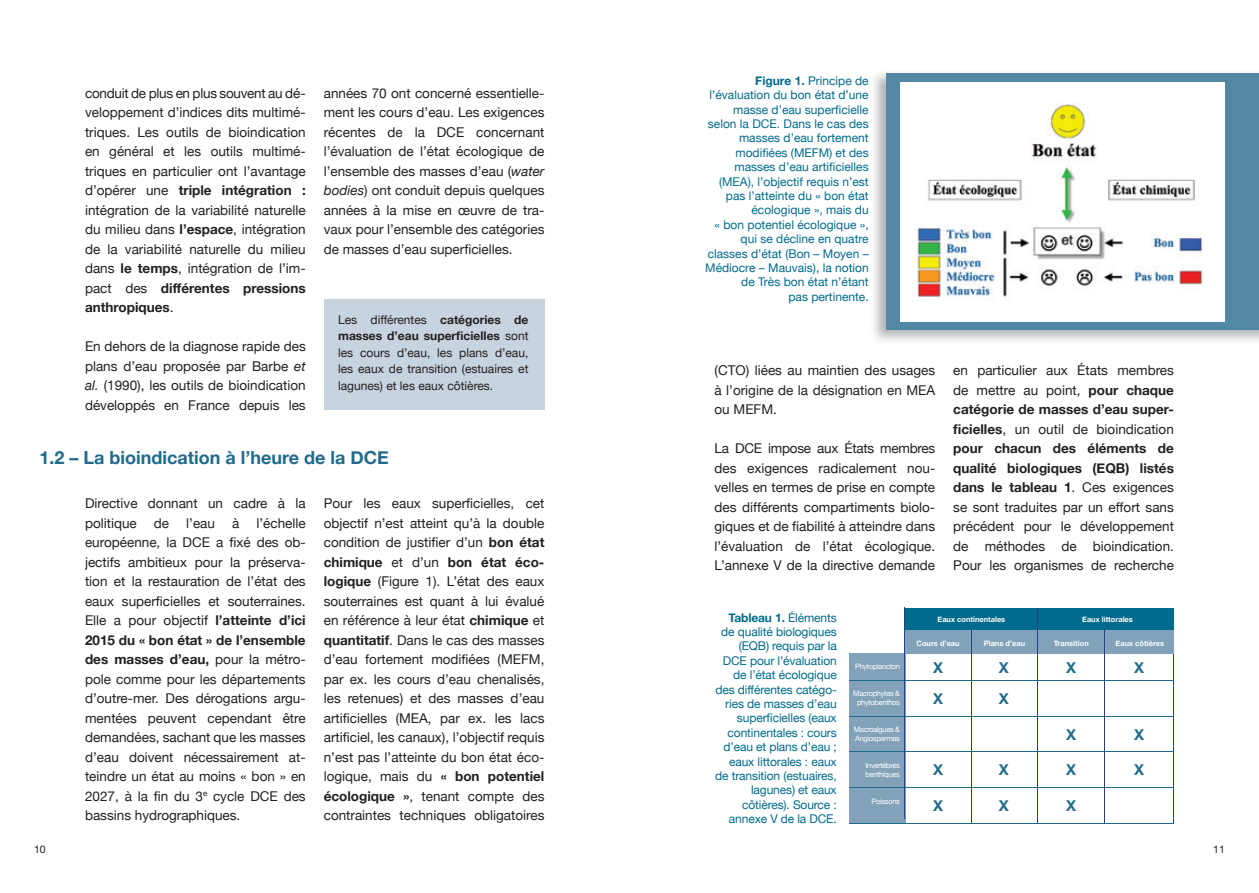
<style>
.page{position:relative;width:1259px;height:893px;background:#fff}
.page>*{position:absolute;margin:0;border:0;box-sizing:border-box;transform-origin:0 0}
.t1{font:700 18px "Helvetica Neue";color:#206a8c}
.t2{font:700 15px "Helvetica Neue";color:#206a8c}
.t3{font:13.5px/19.5px "Helvetica Neue";color:#231f20;text-align:justify}
.t4{font:12px/14.4px "Helvetica Neue";color:#016b8d;text-align:right}
.t5{font:12px/16.5px "Helvetica Neue";color:#231f20;text-align:justify}
.t6{font:10.5px "Helvetica Neue";color:#231f20}
.t7{font:7.5px/9px "Helvetica Neue";letter-spacing:-.04em;color:#fff}
.t8{font:700 7.5px "Helvetica Neue";color:#fff}
.s1{font-weight:700}
.s2{font-style:italic}
</style>
<div class="page">
<div style="left:886px;top:73px;width:373px;height:257px;background:#5388a5"></div>
<div style="left:324px;top:299px;width:220px;height:110px;background:#c7d3de"></div>
<hr style="left:1173px;top:608px;width:1px;height:215px;background:#253f8e">
<div style="left:849px;top:653px;width:56px;height:170px;background:#81a2b9"></div>
<div style="left:904px;top:608px;width:269px;height:24px;background:#016b8d"></div>
<div style="left:904px;top:630px;width:269px;height:24px;background:#81a2b9"></div>
<hr style="left:971px;top:630px;width:1px;height:193px;background:#253f8e">
<hr style="left:1104px;top:630px;width:1px;height:193px;background:#253f8e">
<hr style="left:1037px;top:608px;width:1px;height:215px;background:#253f8e">
<hr style="left:849px;top:680px;width:324px;height:1px;background:#206a8c">
<hr style="left:849px;top:716px;width:324px;height:1px;background:#206a8c">
<hr style="left:849px;top:752px;width:324px;height:1px;background:#206a8c">
<hr style="left:849px;top:787px;width:324px;height:1px;background:#206a8c">
<hr style="left:849px;top:823px;width:324px;height:1px;background:#206a8c">
<hr style="left:904px;top:608px;width:1px;height:211px;background:#253f8e">
<div style="left:900px;top:82px;width:325px;height:239px;background:#fff"></div>
<img style="left:917px;top:102px;width:286px;height:199px">
<p class="t3" style="left:85px;top:83px;width:222px">conduit de plus en plus souvent au dé&shy;veloppement d’indices dits multimé&shy;triques. Les outils de bioindication en général et les outils multimé&shy;triques en particulier ont l’avantage d’opérer une <span class="s1">triple intégration : </span>intégration de la variabilité naturelle du milieu dans <span class="s1">l’espace</span>, intégration de la variabilité naturelle du milieu dans <span class="s1">le temps</span>, intégration de l’im&shy;pact des <span class="s1">différentes pressions anthropiques</span>.</p>
<p class="t3" style="left:85px;top:337px;width:222px">En dehors de la diagnose rapide des plans d’eau proposée par Barbe <span class="s2">et al.</span> (1990), les outils de bioindication développés en France depuis les</p>
<p class="t3" style="left:324px;top:83px;width:222px">années 70 ont concerné essentielle&shy;ment les cours d’eau. Les exigences récentes de la DCE concernant l’évaluation de l’état écologique de l’ensemble des masses d’eau (<span class="s2">water bodies</span>) ont conduit depuis quelques années à la mise en œuvre de tra&shy;vaux pour l’ensemble des catégories de masses d’eau superficielles.</p>
<p class="t5" style="left:338px;top:311px;width:192px">Les différentes <span class="s1">catégories de masses d’eau superficielles</span> sont les cours d’eau, les plans d’eau, les eaux de transition (estuaires et lagunes) et les eaux côtières.</p>
<h1 class="t1" style="left:39px;top:446px;width:351px">1.2 – La bioindication à l’heure de la DCE</h1>
<p class="t3" style="left:85px;top:493px;width:222px">Directive donnant un cadre à la politique</p>
<p class="t3" style="left:85px;top:513px;width:222px;text-indent:171px">l’échelle européenne, la DCE a fixé des ob&shy;jectifs ambitieux pour la préserva&shy;tion et la restauration de l’état des eaux superficielles et souterraines.<br>Elle a pour objectif <span class="s1">l’atteinte d’ici 2015 du « bon état » de l’ensemble des masses d’eau,</span> pour la métro&shy;pole comme pour les départements d’outre-mer. Des dérogations argu&shy;mentées peuvent cependant être demandées, sachant que les masses d’eau doivent nécessairement at&shy;teindre un état au moins « bon » en 2027, à la fin du 3<sup>e</sup> cycle DCE des bassins hydrographiques.</p>
<p class="t3" style="left:154px;top:513px;width:17px">de</p>
<p class="t3" style="left:186px;top:513px;width:30px">l’eau</p>
<p class="t3" style="left:232px;top:513px;width:9px">à</p>
<p class="t3" style="left:324px;top:494px;width:222px">Pour les eaux superficielles, cet objectif n’est atteint qu’à la double condition de justifier d’un <span class="s1">bon état chimique</span> et d’un <span class="s1">bon état éco&shy;logique</span> (Figure 1). L’état des eaux souterraines est quant à lui évalué en référence à leur état <span class="s1">chimique</span> et <span class="s1">quantitatif</span>. Dans le cas des masses d’eau fortement modifiées (MEFM, par ex. les cours d’eau chenalisés, les retenues) et des masses d’eau artificielles (MEA, par ex. les lacs artificiel, les canaux), l’objectif requis n’est pas l’atteinte du bon état éco&shy;logique, mais du <span class="s1">« bon potentiel écologique »</span>, tenant compte des contraintes techniques obligatoires</p>
<p class="t4" style="left:705px;top:73px;width:165px"><span class="s1">Figure 1.</span> Principe de l’évaluation du bon état d’une masse d’eau superficielle selon la DCE. Dans le cas des masses d’eau fortement modifiées (MEFM) et des masses d’eau artificielles (MEA), l’objectif requis n’est pas l’atteinte du « bon état écologique », mais du<br>« bon potentiel écologique », qui se décline en quatre classes d’état (Bon – Moyen –<br>Médiocre – Mauvais), la notion de Très bon état n’étant<br>pas pertinente.</p>
<p class="t3" style="left:714px;top:361px;width:222px">(CTO) liées au maintien des usages à l’origine de la désignation en MEA ou MEFM.</p>
<p class="t3" style="left:714px;top:439px;width:222px">La DCE impose aux États membres des exigences radicalement nou&shy;velles en termes de prise en compte des différents compartiments biolo&shy;giques et de fiabilité à atteindre dans l’évaluation de l’état écologique.<br>L’annexe V de la directive demande</p>
<p class="t3" style="left:953px;top:361px;width:222px">en particulier aux États membres de mettre au point, <span class="s1">pour chaque catégorie de masses d’eau super&shy;ficielles</span>, un outil de bioindication <span class="s1">pour chacun des éléments de qualité biologiques (EQB) listés dans le tableau 1</span>. Ces exigences se sont traduites par un effort sans précédent pour le développement de méthodes de bioindication.<br>Pour les organismes de recherche</p>
<p class="t4" style="left:715px;top:610px;width:123px"><span class="s1">Tableau 1.</span> Éléments de qualité biologiques (EQB) requis par la<br>DCE pour l’évaluation de l’état écologique des différentes catégo&shy;ries de masses d’eau superficielles (eaux continentales : cours d’eau et plans d’eau ; eaux littorales : eaux de transition (estuaires, lagunes) et eaux côtières). Source : annexe V de la DCE.</p>
<p class="t7" style="left:855px;top:662px;width:46px">Phytoplancton</p>
<p class="t7" style="left:853px;top:689px;width:48px;text-align:center">Macrophytes &amp; phytobenthos</p>
<p class="t7" style="left:853px;top:725px;width:48px">Macroalgues &amp;<br>Angiospermes</p>
<p class="t7" style="left:865px;top:761px;width:36px">Invertébrés benthiques</p>
<p class="t7" style="left:871px;top:797px;width:30px">Poissons</p>
<p class="t8" style="left:937px;top:615px;width:69px">Eaux continentales</p>
<p class="t8" style="left:1082px;top:615px;width:52px">Eaux littorales</p>
<p class="t8" style="left:916px;top:638px;width:45px">Cours d’eau</p>
<p class="t2" style="left:933px;top:658px;width:11px">X</p>
<p class="t2" style="left:999px;top:658px;width:11px">X</p>
<p class="t2" style="left:1066px;top:658px;width:11px">X</p>
<p class="t2" style="left:1134px;top:658px;width:11px">X</p>
<p class="t2" style="left:933px;top:689px;width:11px">X</p>
<p class="t2" style="left:999px;top:689px;width:11px">X</p>
<p class="t2" style="left:1066px;top:725px;width:11px">X</p>
<p class="t2" style="left:1134px;top:725px;width:11px">X</p>
<p class="t2" style="left:933px;top:761px;width:11px">X</p>
<p class="t2" style="left:999px;top:761px;width:11px">X</p>
<p class="t2" style="left:1066px;top:761px;width:11px">X</p>
<p class="t2" style="left:1134px;top:761px;width:11px">X</p>
<p class="t2" style="left:933px;top:796px;width:11px">X</p>
<p class="t2" style="left:999px;top:796px;width:11px">X</p>
<p class="t2" style="left:1066px;top:796px;width:11px">X</p>
<p class="t8" style="left:983px;top:638px;width:43px">Plans d’eau</p>
<p class="t8" style="left:1053px;top:638px;width:36px">Transition</p>
<p class="t8" style="left:1115px;top:638px;width:50px">Eaux côtières</p>
<p class="t6" style="left:34px;top:843px;width:13px">10</p>
<p class="t6" style="left:1213px;top:843px;width:13px">11</p>
</div>
